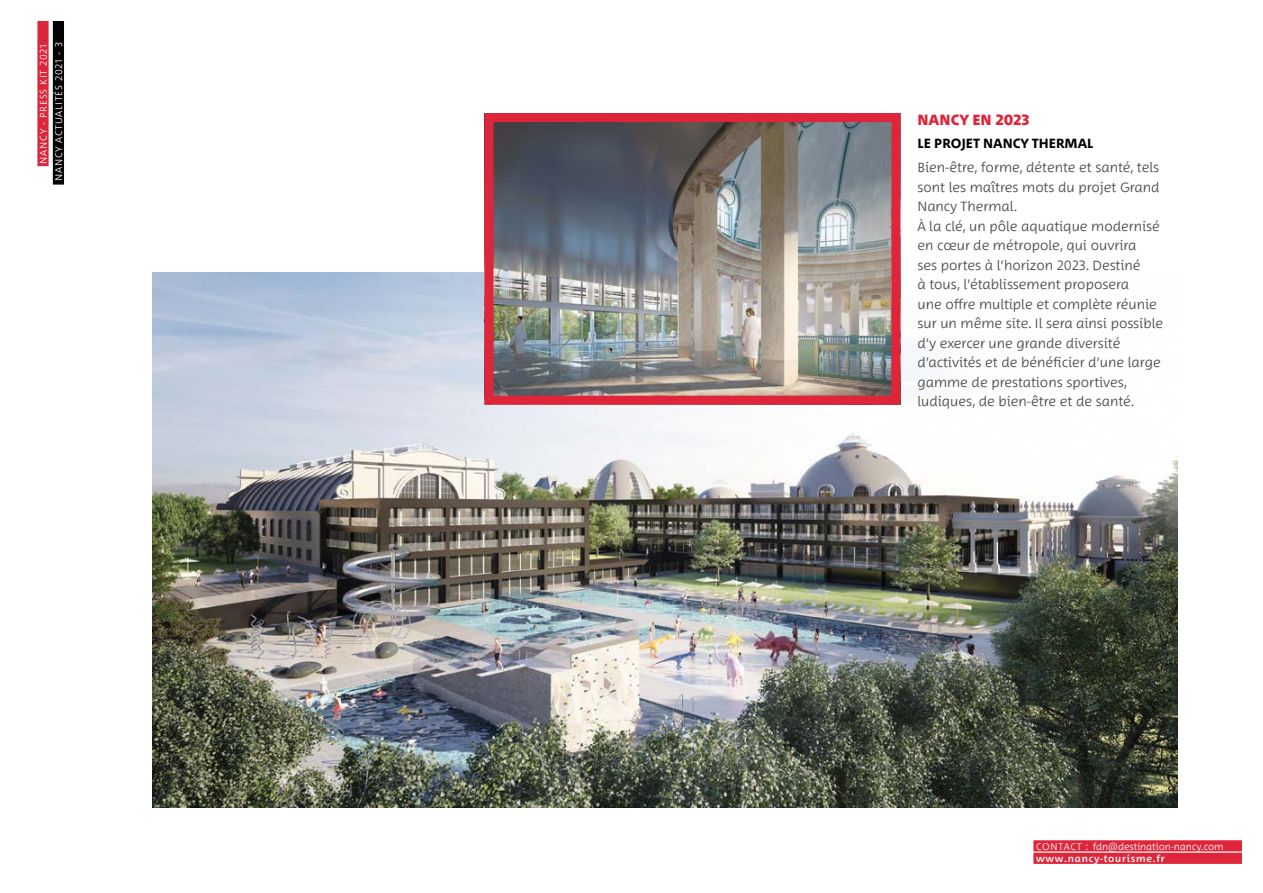
<style>
.page{position:relative;width:1263px;height:893px;background:#fff}
.page>*{position:absolute;margin:0;border:0;box-sizing:border-box;transform-origin:0 0}
.t1{font:800 15px "Between 3";color:#de253a}
.t2{font:300 13.5px/19.5px "Between 3";color:#4a4a49}
.t3{font:700 13.5px "Between 3";color:#000}
.t4{font:300 9.75px/15.5px "Between 3";letter-spacing:.07em;color:#fff;text-align:right}
.t5{font:300 9.75px "Between 3";color:#fff}
.t6{font:500 9.75px "Between 3";letter-spacing:.08em;color:#fff}
</style>
<div class="page">
<img style="left:37px;top:21px;width:1205px;height:843px">
<p class="t4" style="left:35px;top:181px;width:140px;rotate:-90deg">NANCY - PRESS KIT 2021<br>NANCY actualités 2021 - 3</p>
<p class="t1" style="left:917px;top:110px;width:114px">NANCY EN 2023</p>
<p class="t3" style="left:917px;top:135px;width:177px">LE PROJET NANCY THERMAL</p>
<p class="t2" style="left:917px;top:158px;width:247px">Bien-être, forme, détente et santé, tels sont les maîtres mots du projet Grand Nancy Thermal.<br>À la clé, un pôle aquatique modernisé en cœur de métropole, qui ouvrira<br>ses portes à l’horizon 2023. Destiné<br>à tous, l’établissement proposera<br>une offre multiple et complète réunie sur un même site. Il sera ainsi possible d’y exercer une grande diversité d’activités et de bénéficier d’une large gamme de prestations sportives, ludiques, de bien-être et de santé.</p>
<p class="t5" style="left:1036px;top:840px;width:189px">CONTACT : fdn@destination-nancy.com</p>
<p class="t6" style="left:1036px;top:852px;width:130px">www.nancy-tourisme.fr</p>
</div>
